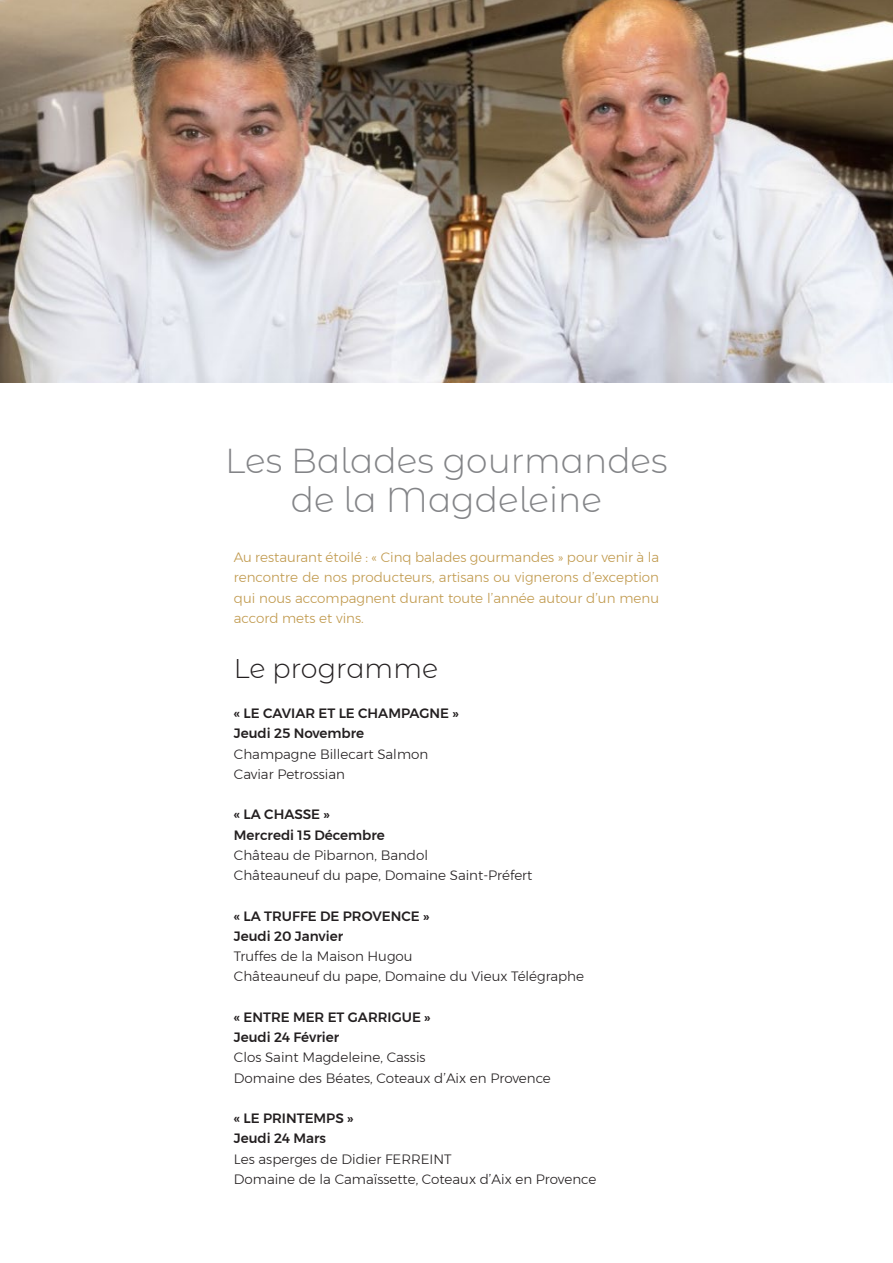
<style>
.page{position:relative;width:893px;height:1263px;background:#fff}
.page>*{position:absolute;margin:0;border:0;box-sizing:border-box;transform-origin:0 0}
.t1{font:300 34.5px "Montserrat Alternates";color:#838487}
.t2{font:300 27px "Montserrat Alternates";color:#231f20}
.t3{font:300 13.5px "Montserrat";color:#231f20}
.t4{font:300 13.5px/20.2px "Montserrat";color:#c0994d;text-align:justify}
.t5{font:500 13.5px "Montserrat";color:#231f20}
</style>
<div class="page">
<img style="left:0;top:0;width:893px;height:383px">
<p class="t1" style="left:225px;top:438px;width:444px">Les Balades gourmandes</p>
<p class="t1" style="left:291px;top:477px;width:313px">de la Magdeleine</p>
<p class="t4" style="left:234px;top:547px;width:427px">Au restaurant étoilé : « Cinq balades gourmandes » pour venir à la rencontre de nos producteurs, artisans ou vignerons d’exception qui nous accompagnent durant toute l’année autour d’un menu accord mets et vins.</p>
<p class="t2" style="left:234px;top:650px;width:206px">Le programme</p>
<p class="t5" style="left:234px;top:703px;width:226px">« LE CAVIAR ET LE CHAMPAGNE »</p>
<p class="t5" style="left:234px;top:723px;width:132px">Jeudi 25 Novembre</p>
<p class="t3" style="left:234px;top:744px;width:196px">Champagne Billecart Salmon</p>
<p class="t3" style="left:234px;top:764px;width:113px">Caviar Petrossian</p>
<p class="t5" style="left:234px;top:804px;width:98px">« LA CHASSE »</p>
<p class="t5" style="left:234px;top:824px;width:152px">Mercredi 15 Décembre</p>
<p class="t3" style="left:234px;top:845px;width:196px">Château de Pibarnon, Bandol</p>
<p class="t3" style="left:234px;top:865px;width:300px">Châteauneuf du pape, Domaine Saint-Préfert</p>
<p class="t5" style="left:234px;top:905px;width:197px">« LA TRUFFE DE PROVENCE »</p>
<p class="t5" style="left:234px;top:925px;width:111px">Jeudi 20 Janvier</p>
<p class="t3" style="left:234px;top:946px;width:180px">Truffes de la Maison Hugou</p>
<p class="t3" style="left:234px;top:966px;width:352px">Châteauneuf du pape, Domaine du Vieux Télégraphe</p>
<p class="t5" style="left:234px;top:1006px;width:198px">« ENTRE MER ET GARRIGUE »</p>
<p class="t5" style="left:234px;top:1027px;width:107px">Jeudi 24 Février</p>
<p class="t3" style="left:234px;top:1047px;width:193px">Clos Saint Magdeleine, Cassis</p>
<p class="t3" style="left:234px;top:1068px;width:318px">Domaine des Béates, Coteaux d’Aix en Provence</p>
<p class="t5" style="left:234px;top:1108px;width:121px">« LE PRINTEMPS »</p>
<p class="t5" style="left:234px;top:1128px;width:94px">Jeudi 24 Mars</p>
<p class="t3" style="left:234px;top:1149px;width:219px">Les asperges de Didier FERREINT</p>
<p class="t3" style="left:234px;top:1169px;width:364px">Domaine de la Camaïssette, Coteaux d’Aix en Provence</p>
</div>
